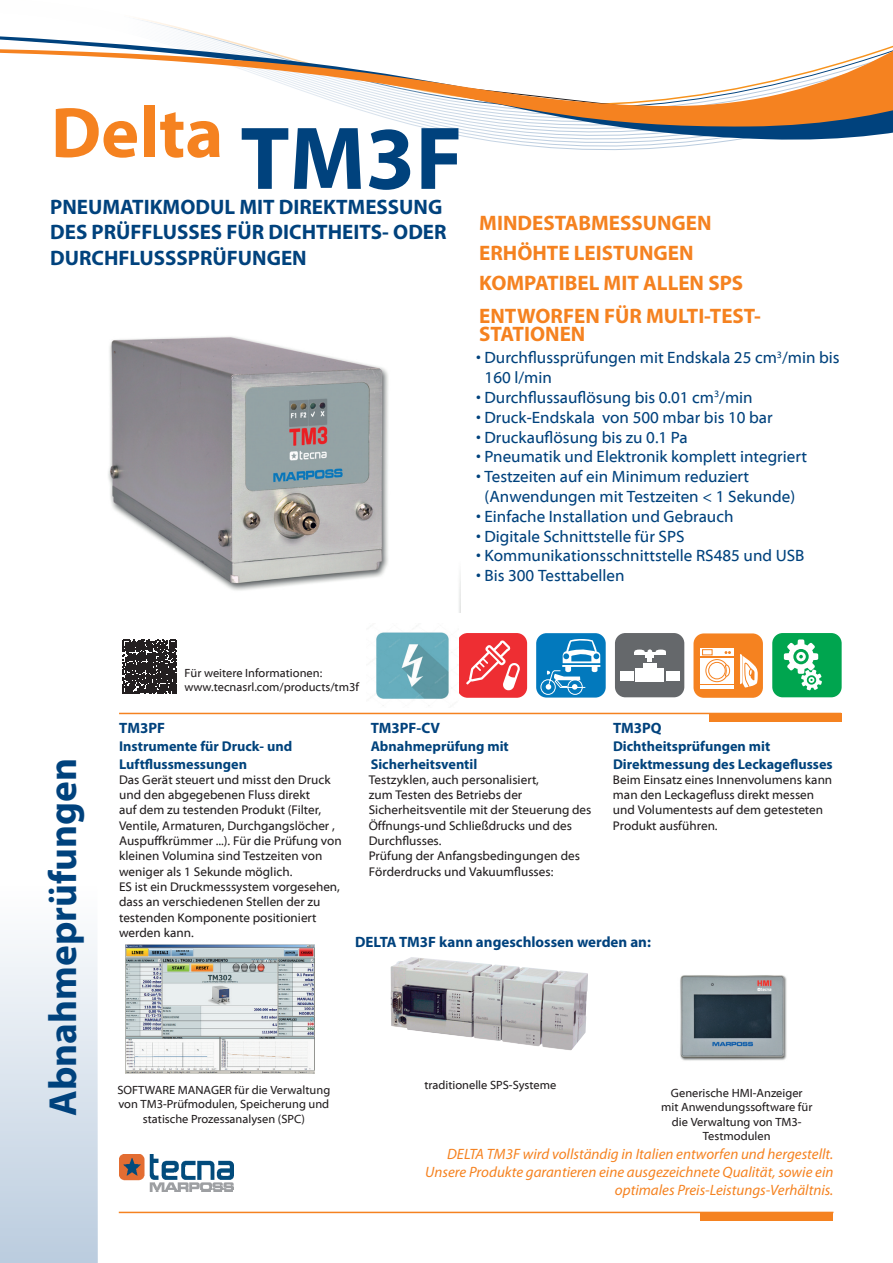
<style>
.page{position:relative;width:893px;height:1263px;background:#fff}
.page>*{position:absolute;margin:0;border:0;box-sizing:border-box;transform-origin:0 0}
.t1{font:700 90px "Myriad Pro";color:#00427d}
.t2{font:700 72px "Myriad Pro";color:#f58220}
.t3{font:700 39.3px "Myriad Pro";color:#00427d}
.t4{font:700 21px/30px "Myriad Pro";color:#f58220}
.t5{font:700 21px/25.2px "Myriad Pro";color:#00427d}
.t6{font:16.5px/19.8px "Myriad Web Pro";color:#00427d}
.t7{font:italic 15px/18px "Myriad Pro";color:#f58220;text-align:right}
.t8{font:700 15px "Myriad Pro";color:#00427d}
.t9{font:700 14.25px/18px "Myriad Pro";color:#01437c}
.t10{font:12.75px/15.3px "Myriad Web Pro";color:#231f20}
.t11{font:12px/14.4px "Myriad Web Pro";color:#231f20;text-align:center}
</style>
<div class="page">
<svg style="left:0;top:940px;width:98px;height:323px;background:#d7e1ec"></svg>
<svg style="left:429px;top:129px;width:464px;height:20px"></svg>
<svg style="left:0;top:18px;width:893px;height:111px"></svg>
<hr style="left:119px;top:1212px;width:714px;height:1px;background:#f58220">
<div style="left:701px;top:1212px;width:132px;height:8px;background:#f58220"></div>
<img style="left:391px;top:957px;width:197px;height:94px">
<hr style="left:119px;top:713px;width:722px;height:1px;background:#f58220">
<div style="left:710px;top:713px;width:132px;height:8px;background:#f58220"></div>
<svg style="left:123px;top:640px;width:54px;height:54px;background:#3e3b3c"></svg>
<img style="left:119px;top:1154px;width:115px;height:38px">
<img style="left:125px;top:944px;width:189px;height:129px">
<img style="left:680px;top:975px;width:107px;height:86px">
<img style="left:108px;top:336px;width:352px;height:277px">
<div style="left:772px;top:633px;width:70px;height:64px;background:#00a54f;border-radius:10px"></div>
<svg style="left:784px;top:639px;width:38px;height:51px"></svg>
<div style="left:615px;top:633px;width:69px;height:64px;background:#65686b;border-radius:10px"></div>
<div style="left:636px;top:668px;width:28px;height:14px;background:#fff"></div>
<div style="left:620px;top:671px;width:14px;height:9px;background:#fff"></div>
<div style="left:666px;top:671px;width:13px;height:9px;background:#fff"></div>
<div style="left:643px;top:663px;width:14px;height:5px;background:#fff"></div>
<hr style="left:634px;top:652px;width:32px;height:2px;background:#fff">
<svg style="left:646px;top:649px;width:8px;height:12px"></svg>
<svg style="left:656px;top:649px;width:10px;height:4px"></svg>
<svg style="left:634px;top:649px;width:11px;height:4px"></svg>
<div style="left:536px;top:633px;width:70px;height:64px;background:#0279bd;border-radius:10px"></div>
<svg style="left:540px;top:639px;width:60px;height:56px"></svg>
<div style="left:693px;top:633px;width:70px;height:65px;background:#f58220;border-radius:10px"></div>
<div style="left:700px;top:648px;width:33px;height:41px;background:#fff"></div>
<svg style="left:725px;top:651px;width:6px;height:3px"></svg>
<hr style="left:700px;top:656px;width:33px;height:2px;background:#f58220">
<hr style="left:700px;top:684px;width:33px;height:1px;background:#f58220">
<svg style="left:702px;top:649px;width:10px;height:6px"></svg>
<svg style="left:706px;top:659px;width:22px;height:23px"></svg>
<div style="left:705px;top:659px;width:23px;height:23px;border:1px solid #f58220;border-radius:50%"></div>
<svg style="left:724px;top:664px;width:6px;height:13px"></svg>
<div style="left:709px;top:662px;width:16px;height:17px;background:#fff;border-radius:50%"></div>
<div style="left:708px;top:662px;width:17px;height:17px;border:1px solid #f58220;border-radius:50%"></div>
<svg style="left:740px;top:654px;width:18px;height:34px"></svg>
<div style="left:457px;top:633px;width:70px;height:65px;background:#ee2e33;border-radius:10px"></div>
<svg style="left:466px;top:640px;width:54px;height:51px"></svg>
<img style="left:376px;top:632px;width:82px;height:74px">
<h2 class="t2" style="left:51px;top:92px;width:174px">Delta</h2>
<h1 class="t1" style="left:240px;top:108px;width:224px">TM3F</h1>
<h3 class="t5" style="left:50px;top:195px;width:398px">PNEUMATIKMODUL MIT DIREKTMESSUNG<br>DES PRÜFFLUSSES FÜR DICHTHEITS- ODER<br>DURCHFLUSSSPRÜFUNGEN</h3>
<h3 class="t4" style="left:479px;top:208px;width:265px">MINDESTABMESSUNGEN<br>ERHÖHTE LEISTUNGEN<br>KOMPATIBEL MIT ALLEN SPS</h3>
<h3 class="t4" style="left:479px;top:307px;width:283px;line-height:18px">ENTWORFEN FÜR MULTI-TEST-<br>STATIONEN</h3>
<p class="t6" style="left:485px;top:348px;width:356px;text-indent:-9px">• Durchflussprüfungen mit Endskala 25 cm<sup>3</sup>/min bis<br>160 l/min</p>
<p class="t6" style="left:476px;top:388px;width:278px">• Durchflussauflösung bis 0.01 cm<sup>3</sup>/min</p>
<p class="t6" style="left:476px;top:408px;width:298px">• Druck-Endskala von 500 mbar bis 10 bar</p>
<p class="t6" style="left:476px;top:427px;width:213px">• Druckauflösung bis zu 0.1 Pa</p>
<p class="t6" style="left:476px;top:447px;width:332px">• Pneumatik und Elektronik komplett integriert</p>
<p class="t6" style="left:485px;top:467px;width:312px;text-indent:-8px">• Testzeiten auf ein Minimum reduziert (Anwendungen mit Testzeiten &lt; 1 Sekunde)</p>
<p class="t6" style="left:476px;top:507px;width:259px">• Einfache Installation und Gebrauch</p>
<p class="t6" style="left:476px;top:526px;width:210px">• Digitale Schnittstelle für SPS</p>
<p class="t6" style="left:476px;top:546px;width:330px">• Kommunikationsschnittstelle RS485 und USB</p>
<p class="t6" style="left:476px;top:566px;width:150px">• Bis 300 Testtabellen</p>
<p class="t11" style="left:184px;top:666px;width:176px;text-align:left">Für weitere Informationen: www.tecnasrl.com/products/tm3f</p>
<h3 class="t3" style="left:41px;top:1116px;width:359px;rotate:-90deg">Abnahmeprüfungen</h3>
<p class="t8" style="left:119px;top:720px;width:47px">TM3PF</p>
<p class="t9" style="left:119px;top:737px;width:175px">Instrumente für Druck- und<br>Luftflussmessungen</p>
<p class="t8" style="left:371px;top:720px;width:71px">TM3PF-CV</p>
<p class="t9" style="left:371px;top:737px;width:140px">Abnahmeprüfung mit<br>Sicherheitsventil</p>
<p class="t8" style="left:613px;top:720px;width:50px">TM3PQ</p>
<p class="t9" style="left:613px;top:737px;width:221px">Dichtheitsprüfungen mit<br>Direktmessung des Leckageflusses</p>
<p class="t10" style="left:119px;top:772px;width:224px">Das Gerät steuert und misst den Druck und den abgegebenen Fluss direkt<br>auf dem zu testenden Produkt (Filter, Ventile, Armaturen, Durchgangslöcher , Auspuffkrümmer ...). Für die Prüfung von kleinen Volumina sind Testzeiten von weniger als 1 Sekunde möglich.<br>ES ist ein Druckmesssystem vorgesehen, dass an verschiedenen Stellen der zu testenden Komponente positioniert werden kann.</p>
<p class="t10" style="left:613px;top:772px;width:221px">Beim Einsatz eines Innenvolumens kann man den Leckagefluss direkt messen und Volumentests auf dem getesteten<br>Produkt ausführen.</p>
<p class="t10" style="left:369px;top:772px;width:224px">Testzyklen, auch personalisiert,<br>zum Testen des Betriebs der<br>Sicherheitsventile mit der Steuerung des<br>Öffnungs-und Schließdrucks und des<br>Durchflusses.<br>Prüfung der Anfangsbedingungen des<br>Förderdrucks und Vakuumflusses:</p>
<p class="t8" style="left:355px;top:933px;width:297px">DELTA TM3F kann angeschlossen werden an:</p>
<p class="t11" style="left:117px;top:1083px;width:214px">SOFTWARE MANAGER für die Verwaltung von TM3-Prüfmodulen, Speicherung und statische Prozessanalysen (SPC)</p>
<p class="t11" style="left:424px;top:1078px;width:133px">traditionelle SPS-Systeme</p>
<p class="t11" style="left:661px;top:1086px;width:153px">Generische HMI-Anzeiger mit Anwendungssoftware für die Verwaltung von TM3-<br>Testmodulen</p>
<p class="t7" style="left:425px;top:1145px;width:410px">DELTA TM3F wird vollständig in Italien entworfen und hergestellt.<br>Unsere Produkte garantieren eine ausgezeichnete Qualität, sowie ein optimales Preis-Leistungs-Verhältnis.</p>
</div>
